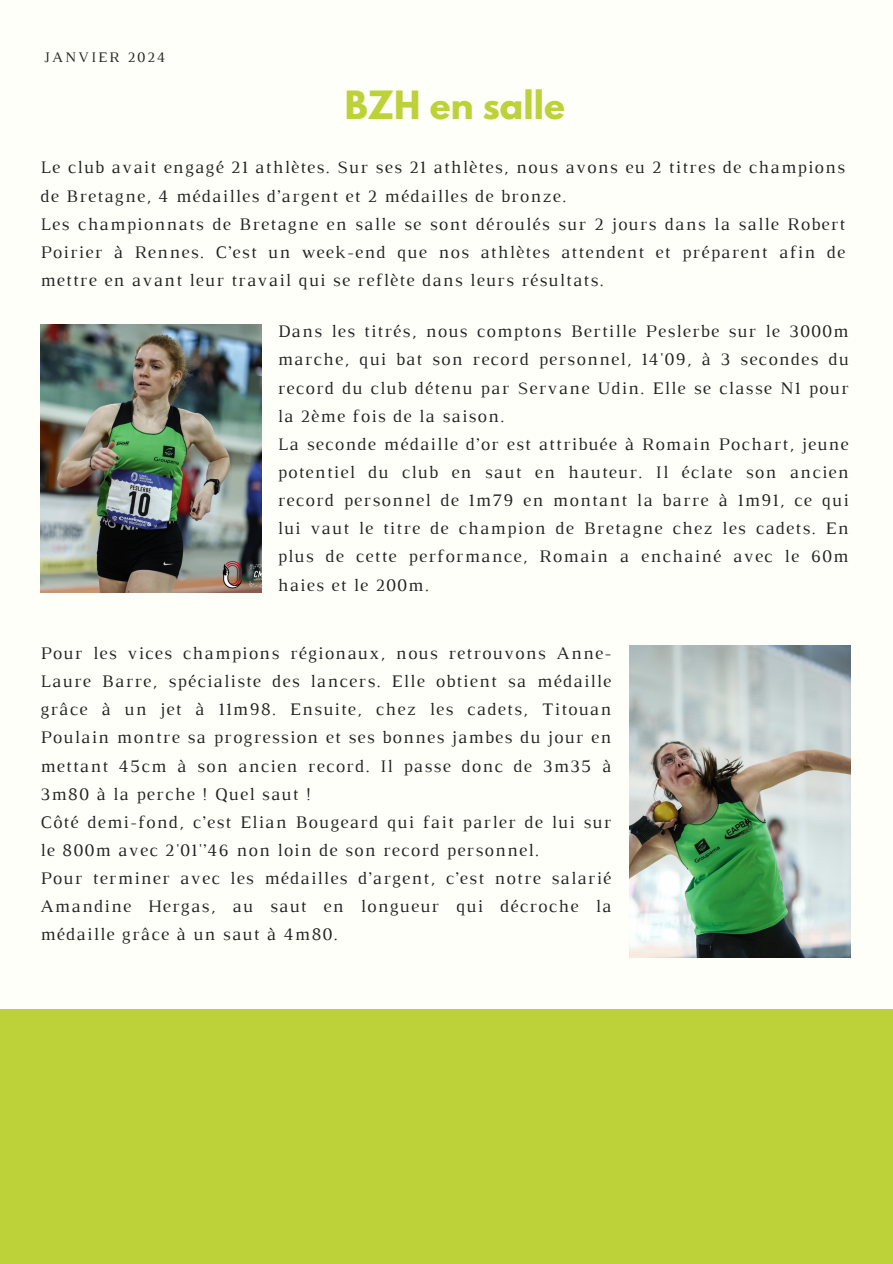
<style>
.page{position:relative;width:893px;height:1264px;background:#fff}
.page>*{position:absolute;margin:0;border:0;box-sizing:border-box;transform-origin:0 0}
.t1{font:700 34.5px "League Spartan";color:#bdd139}
.t2{font:18px/28.2px "Luthier";letter-spacing:.07em;color:#222}
.t3{font:14.85px "Luthier";letter-spacing:.14em;color:#222}
</style>
<div class="page">
<div style="left:0;top:0;width:892px;height:1263px;background:#fffff9"></div>
<div style="left:0;top:1009px;width:892px;height:254px;background:#bdd139"></div>
<img style="left:40px;top:324px;width:221px;height:268px">
<img style="left:629px;top:645px;width:221px;height:312px">
<h2 class="t3" style="left:44px;top:52px;width:123px">JANVIER 2024</h2>
<h1 class="t1" style="left:344px;top:87px;width:222px">BZH en salle</h1>
<p class="t2" style="left:40px;top:155px;width:806px">Le club avait engagé 21 athlètes. Sur ses 21 athlètes, nous avons eu 2 titres de champions de Bretagne, 4 médailles d’argent et 2 médailles de bronze.<br>Les championnats de Bretagne en salle se sont déroulés sur 2 jours dans la salle Robert Poirier à Rennes. C’est un week-end que nos athlètes attendent et préparent afin de mettre en avant leur travail qui se reflète dans leurs résultats.</p>
<p class="t2" style="left:278px;top:318px;width:572px">Dans les titrés, nous comptons Bertille Peslerbe sur le 3000m marche, qui bat son record personnel, 14'09, à 3 secondes du record du club détenu par Servane Udin. Elle se classe N1 pour la 2ème fois de la saison.<br>La seconde médaille d’or est attribuée à Romain Pochart, jeune potentiel du club en saut en hauteur. Il éclate son ancien record personnel de 1m79 en montant la barre à 1m91, ce qui lui vaut le titre de champion de Bretagne chez les cadets. En plus de cette performance, Romain a enchainé avec le 60m haies et le 200m.</p>
<h2 class="t2" style="left:40px;top:640px;width:572px">Pour les vices champions régionaux, nous retrouvons Anne-Laure Barre, spécialiste des lancers. Elle obtient sa médaille grâce à un jet à 11m98. Ensuite, chez les cadets, Titouan Poulain montre sa progression et ses bonnes jambes du jour en mettant 45cm à son ancien record. Il passe donc de 3m35 à 3m80 à la perche ! Quel saut !<br>Côté demi-fond, c’est Elian Bougeard qui fait parler de lui sur le 800m avec 2'01'’46 non loin de son record personnel.<br>Pour terminer avec les médailles d’argent, c’est notre salarié Amandine Hergas, au saut en longueur qui décroche la médaille grâce à un saut à 4m80.</h2>
</div>
